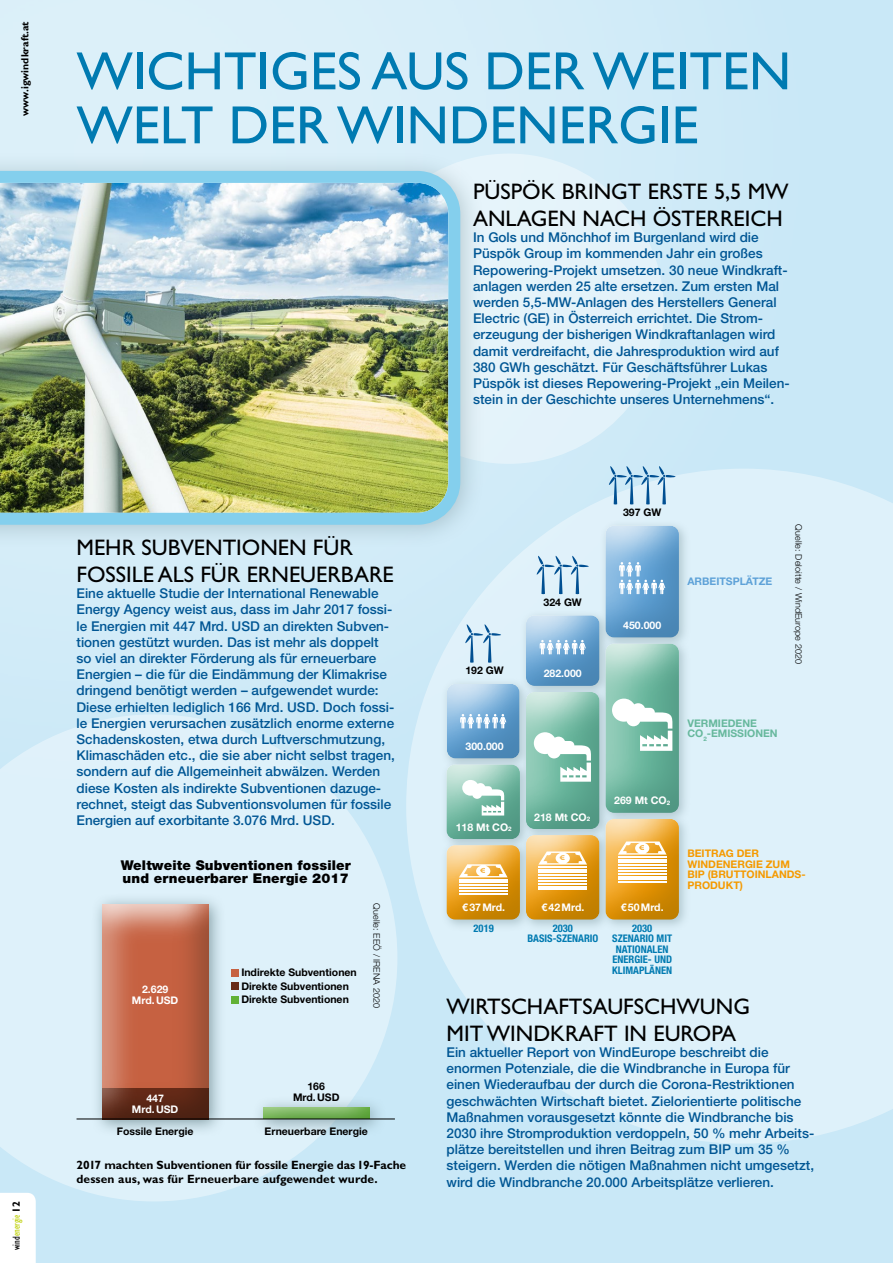
<style>
.page{position:relative;width:893px;height:1263px;background:#c9e8f7}
.page>*{position:absolute;margin:0;border:0;box-sizing:border-box;transform-origin:0 0}
.t1{font:54px/54px "Gill Sans Std";color:#007ab1}
.t2{font:22.5px/27px "Gill Sans Std";color:#000}
.t3{font:500 13.5px/16.2px "Helvetica Neue LT Std";color:#005694}
.t4{font:900 13.5px/13.5px "Helvetica Neue LT Std";letter-spacing:.01em;color:#000}
.t5{font:700 12px/14.2px "Gill Sans Std";letter-spacing:-.005em;color:#000}
.t6{font:700 10.5px/13.5px "Helvetica Neue LT Std";color:#000;text-align:center}
.t7{font:700 10.5px/10.5px "Helvetica Neue LT Std";color:#fff;text-align:center}
.t8{font:700 condensed 10.5px/10.5px "Helvetica Neue LT Std";color:#007ab1;text-align:center}
.t9{font:700 10.5px/10.5px "Helvetica Neue LT Std";color:#f59a00}
.t10{font:700 10.5px/10.5px "Helvetica Neue LT Std";color:#67b89d}
.t11{font:700 10.5px "Gill Sans Std";color:#000}
.t12{font:700 10.5px "Helvetica Neue LT Std";color:#5ea2d8}
.t13{font:condensed 10.5px "Gill Sans Std";color:#bccf00}
.t14{font:300 9px "Helvetica Neue LT Std";letter-spacing:.01em;color:#000}
.s1{color:#000}
.s2{font-weight:700;font-stretch:normal;color:#000}
.s3{font-size:6.15px}
</style>
<div class="page">
<div style="left:0;top:0;width:664px;height:598px;background:#d8eef9"></div>
<svg style="left:406px;top:469px;width:487px;height:675px;fill:#def1fa"></svg>
<svg style="left:0;top:714px;width:397px;height:487px;fill:#def1fa"></svg>
<div style="left:354px;top:154px;width:310px;height:310px;background:#e3f3fa;border-radius:50%"></div>
<div style="left:0;top:152px;width:485px;height:397px;background:#6d898f;opacity:.4"></div>
<img style="left:0;top:171px;width:460px;height:354px">
<div style="left:441px;top:678px;width:91px;height:93px;background:#dceef7"></div>
<div style="left:444px;top:682px;width:77px;height:78px;background:#6d898f;opacity:.4"></div>
<svg style="left:460px;top:714px;width:46px;height:14px"></svg>
<div style="left:599px;top:520px;width:92px;height:130px;background:#6d898f;opacity:.4"></div>
<div style="left:603px;top:523px;width:77px;height:115px;background:#6d898f;opacity:.4"></div>
<svg style="left:619px;top:562px;width:46px;height:32px"></svg>
<svg style="left:536px;top:555px;width:53px;height:39px;background:#b8d4e7"></svg>
<svg style="left:465px;top:624px;width:36px;height:39px"></svg>
<svg style="left:608px;top:466px;width:68px;height:38px"></svg>
<div style="left:520px;top:609px;width:92px;height:89px;background:#6d898f;opacity:.4"></div>
<div style="left:524px;top:613px;width:76px;height:73px;background:#6d898f;opacity:.4"></div>
<svg style="left:540px;top:640px;width:46px;height:14px"></svg>
<div style="left:440px;top:758px;width:92px;height:93px;background:#6d898f;opacity:.4"></div>
<div style="left:444px;top:763px;width:77px;height:76px;background:#6d898f;opacity:.4"></div>
<svg style="left:462px;top:780px;width:42px;height:35px"></svg>
<div style="left:520px;top:686px;width:92px;height:155px;background:#6d898f;opacity:.4"></div>
<div style="left:524px;top:689px;width:76px;height:141px;background:#6d898f;opacity:.4"></div>
<svg style="left:534px;top:732px;width:57px;height:50px;background:#afd7ca"></svg>
<div style="left:599px;top:638px;width:92px;height:187px;background:#6d898f;opacity:.4"></div>
<div style="left:603px;top:641px;width:77px;height:173px;background:#6d898f;opacity:.4"></div>
<svg style="left:612px;top:699px;width:60px;height:52px;background:#b0d8cb"></svg>
<div style="left:440px;top:839px;width:92px;height:93px;background:#6d898f;opacity:.4"></div>
<div style="left:444px;top:842px;width:77px;height:78px;background:#6d898f;opacity:.4"></div>
<hr style="left:459px;top:879px;width:49px;height:1px;background:#fff">
<hr style="left:459px;top:881px;width:49px;height:2px;background:#fff">
<hr style="left:459px;top:884px;width:49px;height:2px;background:#fff">
<hr style="left:459px;top:890px;width:49px;height:2px;background:#fff">
<hr style="left:459px;top:887px;width:49px;height:2px;background:#fff">
<hr style="left:459px;top:893px;width:49px;height:1px;background:#fff">
<svg style="left:459px;top:864px;width:49px;height:13px"></svg>
<div style="left:520px;top:829px;width:92px;height:103px;background:#6d898f;opacity:.4"></div>
<div style="left:524px;top:833px;width:76px;height:87px;background:#6d898f;opacity:.4"></div>
<hr style="left:538px;top:866px;width:49px;height:1px;background:#fff">
<hr style="left:538px;top:869px;width:49px;height:1px;background:#fff">
<hr style="left:538px;top:872px;width:49px;height:1px;background:#fff">
<hr style="left:538px;top:877px;width:49px;height:2px;background:#fff">
<hr style="left:538px;top:886px;width:49px;height:1px;background:#fff">
<hr style="left:538px;top:874px;width:49px;height:2px;background:#fff">
<hr style="left:538px;top:883px;width:49px;height:1px;background:#fff">
<hr style="left:538px;top:880px;width:49px;height:2px;background:#fff">
<hr style="left:538px;top:889px;width:49px;height:1px;background:#fff">
<svg style="left:538px;top:851px;width:49px;height:13px"></svg>
<div style="left:599px;top:813px;width:92px;height:119px;background:#6d898f;opacity:.4"></div>
<div style="left:603px;top:817px;width:77px;height:103px;background:#6d898f;opacity:.4"></div>
<hr style="left:618px;top:856px;width:49px;height:1px;background:#fff">
<hr style="left:618px;top:859px;width:49px;height:1px;background:#fff">
<hr style="left:618px;top:862px;width:49px;height:1px;background:#fff">
<hr style="left:618px;top:873px;width:49px;height:1px;background:#fff">
<hr style="left:618px;top:867px;width:49px;height:2px;background:#fff">
<hr style="left:618px;top:879px;width:49px;height:1px;background:#fff">
<hr style="left:618px;top:864px;width:49px;height:2px;background:#fff">
<hr style="left:618px;top:876px;width:49px;height:1px;background:#fff">
<hr style="left:618px;top:870px;width:49px;height:2px;background:#fff">
<hr style="left:618px;top:881px;width:49px;height:2px;background:#fff">
<svg style="left:618px;top:841px;width:49px;height:14px"></svg>
<div style="left:91px;top:893px;width:135px;height:243px;background:#6d898f;opacity:.75"></div>
<div style="left:101px;top:903px;width:110px;height:218px;background:#6d898f;opacity:.5"></div>
<div style="left:252px;top:1096px;width:134px;height:40px;background:#6d898f;opacity:.75"></div>
<div style="left:262px;top:1106px;width:110px;height:15px;background:#6d898f;opacity:.5"></div>
<hr style="left:77px;top:1119px;width:318px;height:1px;background:#000">
<div style="left:231px;top:969px;width:7px;height:7px;background:#c66141"></div>
<div style="left:231px;top:982px;width:7px;height:8px;background:#682b18"></div>
<div style="left:231px;top:996px;width:7px;height:7px;background:#61b136"></div>
<div style="left:0;top:1193px;width:36px;height:70px;background:#fff"></div>
<p class="t11" style="left:19px;top:116px;width:96px;rotate:-90deg">www.igwindkraft.at</p>
<p class="t13" style="left:11px;top:1250px;width:51px;rotate:-90deg"><span class="s1">wind</span>energie <span class="s2">12</span></p>
<h1 class="t1" style="left:77px;top:44px;width:716px">WICHTIGES AUS DER WEITEN<br>WELT DER WINDENERGIE</h1>
<h2 class="t2" style="left:473px;top:178px;width:317px">PÜSPÖK BRINGT ERSTE 5,5 MW<br>ANLAGEN NACH ÖSTERREICH</h2>
<p class="t3" style="left:473px;top:229px;width:318px">In Gols und Mönchhof im Burgenland wird die Püspök Group im kommenden Jahr ein großes Repowering-Projekt umsetzen. 30 neue Windkraft&shy;anlagen werden 25 alte ersetzen. Zum ersten Mal werden 5,5-MW-Anlagen des Herstellers General Electric (GE) in Österreich errichtet. Die Strom&shy;erzeugung der bisherigen Windkraftanlagen wird damit verdreifacht, die Jahresproduktion wird auf 380 GWh geschätzt. Für Geschäftsführer Lukas Püspök ist dieses Repowering-Projekt „ein Meilen&shy;stein in der Geschichte unseres Unternehmens“.</p>
<h2 class="t2" style="left:77px;top:534px;width:319px">MEHR SUBVENTIONEN FÜR<br>FOSSILE ALS FÜR ERNEUERBARE</h2>
<p class="t3" style="left:77px;top:585px;width:320px">Eine aktuelle Studie der International Renewable Energy Agency weist aus, dass im Jahr 2017 fossi&shy;le Energien mit 447 Mrd. USD an direkten Subven&shy;tionen gestützt wurden. Das ist mehr als doppelt so viel an direkter Förderung als für erneuerbare Energien – die für die Eindämmung der Klimakrise dringend benötigt werden – aufgewendet wurde:<br>Diese erhielten lediglich 166 Mrd. USD. Doch fossi&shy;le Energien verursachen zusätzlich enorme externe Schadenskosten, etwa durch Luftverschmutzung, Klimaschäden etc., die sie aber nicht selbst tragen, sondern auf die Allgemeinheit abwälzen. Werden diese Kosten als indirekte Subventionen dazuge&shy;rechnet, steigt das Subventionsvolumen für fossile Energien auf exorbitante 3.076 Mrd. USD.</p>
<p class="t4" style="left:121px;top:858px;width:232px">Weltweite Subventionen fossiler und erneuerbarer Energie 2017</p>
<p class="t7" style="left:132px;top:984px;width:48px">2.629<br>Mrd.USD</p>
<p class="t6" style="left:241px;top:966px;width:117px;text-align:left">Indirekte Subventionen<br>Direkte Subventionen<br>Direkte Subventionen</p>
<p class="t14" style="left:382px;top:903px;width:106px;rotate:90deg">Quelle: EEÖ / IRENA 2020</p>
<p class="t7" style="left:132px;top:1093px;width:48px">447<br>Mrd.USD</p>
<p class="t6" style="left:293px;top:1081px;width:48px;line-height:10.5px">166<br>Mrd.USD</p>
<p class="t6" style="left:117px;top:1124px;width:78px">Fossile Energie</p>
<p class="t6" style="left:265px;top:1124px;width:105px">Erneuerbare Energie</p>
<p class="t5" style="left:77px;top:1158px;width:331px">2017 machten Subventionen für fossile Energie das 19-Fache dessen aus, was für Erneuerbare aufgewendet wurde.</p>
<p class="t6" style="left:465px;top:663px;width:40px">192 GW</p>
<p class="t7" style="left:466px;top:741px;width:39px">300.000</p>
<p class="t6" style="left:544px;top:595px;width:40px">324 GW</p>
<p class="t7" style="left:544px;top:668px;width:39px">282.000</p>
<p class="t6" style="left:623px;top:505px;width:40px">397 GW</p>
<p class="t7" style="left:623px;top:620px;width:39px">450.000</p>
<p class="t12" style="left:687px;top:575px;width:86px">ARBEITSPLÄTZE</p>
<p class="t14" style="left:804px;top:524px;width:141px;rotate:90deg">Quelle: Deloitte / WindEurope 2020</p>
<p class="t10" style="left:687px;top:717px;width:92px">VERMIEDENE<br>CO<sub>2</sub>-EMISSIONEN</p>
<p class="t7" style="left:456px;top:821px;width:57px">118 Mt CO<span class="s3">2</span></p>
<p class="t7" style="left:534px;top:811px;width:57px">218 Mt CO<span class="s3">2</span></p>
<p class="t7" style="left:614px;top:795px;width:57px">269 Mt CO<span class="s3">2</span></p>
<p class="t7" style="left:462px;top:902px;width:44px">€37Mrd.</p>
<p class="t7" style="left:541px;top:902px;width:44px">€42Mrd.</p>
<p class="t7" style="left:621px;top:902px;width:44px">€50Mrd.</p>
<p class="t8" style="left:474px;top:923px;width:22px">2019</p>
<p class="t8" style="left:527px;top:923px;width:72px">2030<br>BASIS-SZENARIO</p>
<p class="t8" style="left:612px;top:923px;width:62px">2030<br>SZENARIO MIT<br>NATIONALEN<br>ENERGIE- UND<br>KLIMAPLÄNEN</p>
<p class="t9" style="left:687px;top:848px;width:119px">BEITRAG DER<br>WINDENERGIE ZUM<br>BIP (BRUTTOINLANDS-<br>PRODUKT)</p>
<h2 class="t2" style="left:446px;top:993px;width:305px">WIRTSCHAFTSAUFSCHWUNG<br>MIT WINDKRAFT IN EUROPA</h2>
<p class="t3" style="left:446px;top:1044px;width:369px">Ein aktueller Report von WindEurope beschreibt die enormen Potenziale, die die Windbranche in Europa für einen Wiederaufbau der durch die Corona-Restriktionen geschwächten Wirtschaft bietet. Zielorientierte politische Maßnahmen vorausgesetzt könnte die Windbranche bis 2030 ihre Stromproduktion verdoppeln, 50 % mehr Arbeits&shy;plätze bereitstellen und ihren Beitrag zum BIP um 35 % steigern. Werden die nötigen Maßnahmen nicht umgesetzt, wird die Windbranche 20.000 Arbeitsplätze verlieren.</p>
</div>
